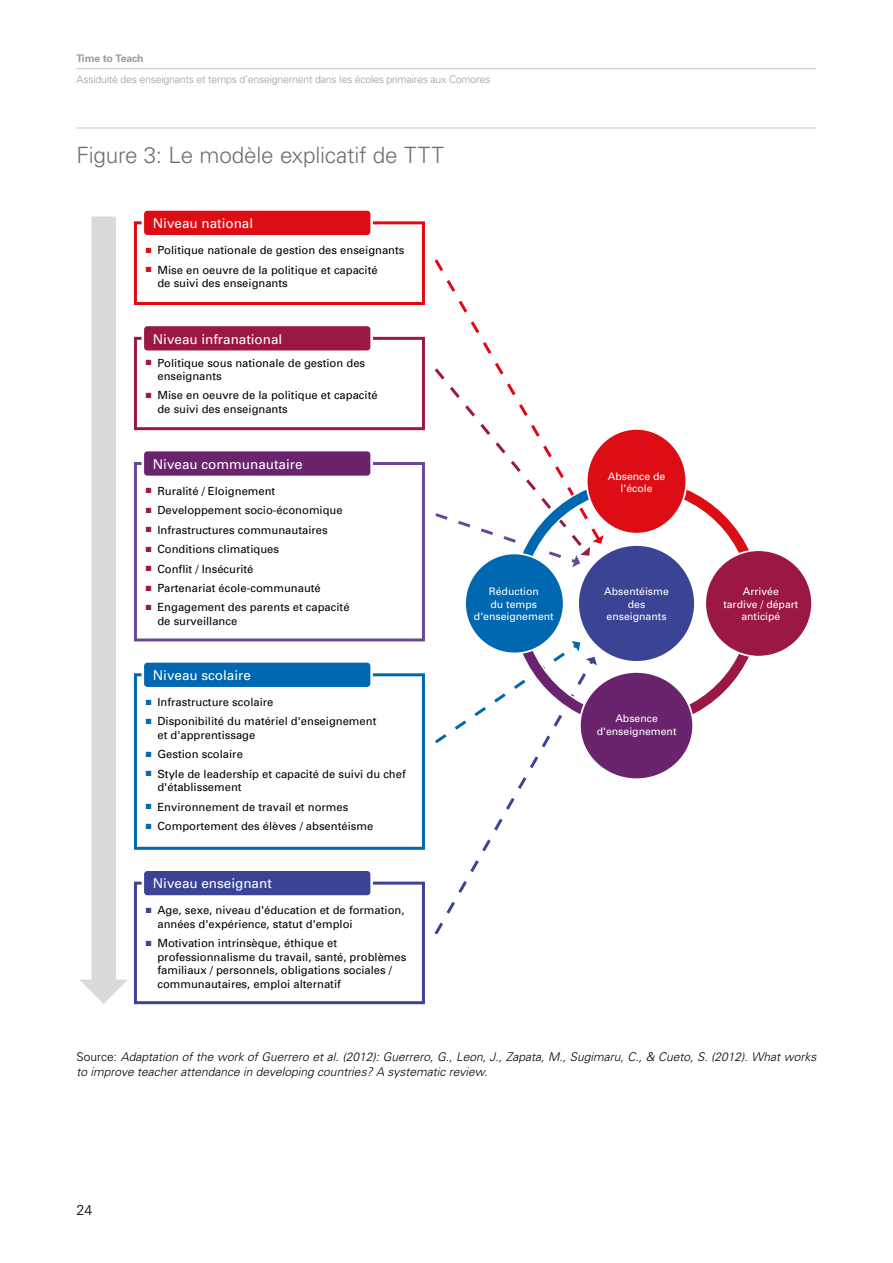
<style>
.page{position:relative;width:893px;height:1263px;background:#fff}
.page>*{position:absolute;margin:0;border:0;box-sizing:border-box;transform-origin:0 0}
.t1{font:300 22.5px "Univers";letter-spacing:-.01em;color:#706f6f}
.t2{font:300 14.25px "Univers";color:#000}
.t3{font:13.5px "Univers";color:#fff}
.t4{font:italic 300 12px/14.4px "Univers";color:#000}
.t5{font:11.25px/13.5px "Univers";color:#000}
.t6{font:10.5px/12.6px "Univers";color:#fff;text-align:center}
.t7{font:300 10.5px "Univers";letter-spacing:-.02em;color:#9d9d9c}
.t8{font:700 10.5px "Univers";letter-spacing:-.02em;color:#9d9d9c}
.s1{color:#dc0d15}
.s2{color:#9b1844}
.s3{color:#0067b1}
.s4{color:#3b4395}
.s5{font-style:normal}
</style>
<div class="page">
<hr style="left:77px;top:68px;width:739px;height:1px;background:#c6c6c6">
<hr style="left:77px;top:127px;width:739px;height:2px;background:#dadada">
<div style="left:134px;top:221px;width:291px;height:84px;border:3px solid #e30613"></div>
<div style="left:143px;top:209px;width:229px;height:27px;background:#dc0d15;border-radius:4px"></div>
<div style="left:142px;top:208px;width:231px;height:30px;border:3px solid #fff;border-radius:4px"></div>
<svg style="left:80px;top:216px;width:48px;height:788px"></svg>
<div style="left:134px;top:337px;width:291px;height:93px;border:3px solid #9b1844"></div>
<div style="left:143px;top:325px;width:229px;height:27px;background:#9b1844;border-radius:4px"></div>
<div style="left:142px;top:324px;width:231px;height:29px;border:3px solid #fff;border-radius:4px"></div>
<div style="left:134px;top:462px;width:291px;height:179px;border:3px solid #6c4796"></div>
<div style="left:143px;top:450px;width:229px;height:27px;background:#6a246d;border-radius:4px"></div>
<div style="left:142px;top:449px;width:231px;height:29px;border:3px solid #fff;border-radius:4px"></div>
<div style="left:134px;top:673px;width:291px;height:177px;border:3px solid #0067b1"></div>
<div style="left:143px;top:661px;width:229px;height:27px;background:#0067b1;border-radius:4px"></div>
<div style="left:142px;top:660px;width:231px;height:29px;border:3px solid #fff;border-radius:4px"></div>
<div style="left:134px;top:882px;width:291px;height:122px;border:3px solid #3b4395"></div>
<div style="left:143px;top:870px;width:229px;height:26px;background:#3b4395;border-radius:4px"></div>
<div style="left:142px;top:868px;width:231px;height:30px;border:3px solid #fff;border-radius:4px"></div>
<svg style="left:434px;top:259px;width:65px;height:106px"></svg>
<svg style="left:434px;top:746px;width:111px;height:189px"></svg>
<svg style="left:434px;top:365px;width:315px;height:381px"></svg>
<div style="left:579px;top:546px;width:115px;height:115px;background:#3b4395;border-radius:50%"></div>
<div style="left:587px;top:429px;width:99px;height:105px;background:#dc0d15;border-radius:50%"></div>
<div style="left:586px;top:428px;width:101px;height:107px;border:2px solid #fff;border-radius:50%"></div>
<div style="left:705px;top:550px;width:107px;height:107px;background:#9b1844;border-radius:50%"></div>
<div style="left:704px;top:549px;width:109px;height:108px;border:2px solid #fff;border-radius:50%"></div>
<div style="left:580px;top:672px;width:113px;height:107px;background:#6a246d;border-radius:50%"></div>
<div style="left:579px;top:671px;width:115px;height:109px;border:2px solid #fff;border-radius:50%"></div>
<div style="left:465px;top:553px;width:99px;height:100px;background:#0067b1;border-radius:50%"></div>
<div style="left:464px;top:552px;width:101px;height:102px;border:2px solid #fff;border-radius:50%"></div>
<p class="t8" style="left:77px;top:51px;width:68px">Time to Teach</p>
<p class="t7" style="left:77px;top:73px;width:415px">Assiduité des enseignants et temps d’enseignement dans les écoles primaires aux Comores</p>
<h1 class="t1" style="left:77px;top:141px;width:369px">Figure 3: Le modèle explicatif de TTT</h1>
<p class="t3" style="left:153px;top:215px;width:102px">Niveau national</p>
<p class="t5" style="left:146px;top:243px;width:260px"><span class="s1">■</span> Politique nationale de gestion des enseignants</p>
<p class="t5" style="left:157px;top:263px;width:222px;text-indent:-12px"><span class="s1">■</span> Mise en oeuvre de la politique et capacité de suivi des enseignants</p>
<p class="t3" style="left:153px;top:330px;width:131px">Niveau infranational</p>
<p class="t5" style="left:157px;top:356px;width:209px;text-indent:-12px"><span class="s2">■</span> Politique sous nationale de gestion des enseignants</p>
<p class="t5" style="left:157px;top:389px;width:222px;text-indent:-12px"><span class="s2">■</span> Mise en oeuvre de la politique et capacité de suivi des enseignants</p>
<p class="t3" style="left:153px;top:456px;width:151px">Niveau communautaire</p>
<p class="t5" style="left:146px;top:484px;width:131px"><span class="s2">■</span> Ruralité / Eloignement</p>
<p class="t5" style="left:146px;top:503px;width:198px"><span class="s2">■</span> Developpement socio-économique</p>
<p class="t5" style="left:146px;top:523px;width:184px"><span class="s2">■</span> Infrastructures communautaires</p>
<p class="t5" style="left:146px;top:542px;width:135px"><span class="s2">■</span> Conditions climatiques</p>
<p class="t5" style="left:146px;top:562px;width:109px"><span class="s2">■</span> Conflit / Insécurité</p>
<p class="t5" style="left:146px;top:581px;width:177px"><span class="s2">■</span> Partenariat école-communauté</p>
<p class="t5" style="left:157px;top:600px;width:194px;text-indent:-12px"><span class="s2">■</span> Engagement des parents et capacité de surveillance</p>
<p class="t3" style="left:153px;top:667px;width:100px">Niveau scolaire</p>
<p class="t5" style="left:146px;top:695px;width:129px"><span class="s3">■</span> Infrastructure scolaire</p>
<p class="t5" style="left:157px;top:714px;width:220px;text-indent:-12px"><span class="s3">■</span> Disponibilité du matériel d'enseignement et d'apprentissage</p>
<p class="t5" style="left:146px;top:747px;width:99px"><span class="s3">■</span> Gestion scolaire</p>
<p class="t5" style="left:157px;top:767px;width:250px;text-indent:-12px"><span class="s3">■</span> Style de leadership et capacité de suivi du chef d'établissement</p>
<p class="t5" style="left:146px;top:800px;width:204px"><span class="s3">■</span> Environnement de travail et normes</p>
<p class="t5" style="left:146px;top:819px;width:229px"><span class="s3">■</span> Comportement des élèves / absentéisme</p>
<p class="t3" style="left:153px;top:875px;width:121px">Niveau enseignant</p>
<p class="t5" style="left:157px;top:903px;width:249px;text-indent:-12px"><span class="s4">■</span> Age, sexe, niveau d'éducation et de formation, années d'expérience, statut d'emploi</p>
<p class="t5" style="left:157px;top:936px;width:250px;text-indent:-12px"><span class="s4">■</span> Motivation intrinsèque, éthique et professionnalisme du travail, santé, problèmes familiaux / personnels, obligations sociales / communautaires, emploi alternatif</p>
<p class="t6" style="left:608px;top:470px;width:59px">Absence de l'école</p>
<p class="t6" style="left:474px;top:585px;width:81px">Réduction<br>du temps d'enseignement</p>
<p class="t6" style="left:723px;top:585px;width:77px">Arrivée<br>tardive / départ anticipé</p>
<p class="t6" style="left:604px;top:585px;width:66px">Absentéisme des enseignants</p>
<p class="t6" style="left:597px;top:712px;width:81px">Absence d'enseignement</p>
<p class="t4" style="left:77px;top:1049px;width:741px"><span class="s5">Source:</span> Adaptation of the work of Guerrero et al. (2012): Guerrero, G., Leon, J., Zapata, M., Sugimaru, C., &amp; Cueto, S. (2012). What works to improve teacher attendance in developing countries? A systematic review.</p>
<p class="t2" style="left:77px;top:1202px;width:17px">24</p>
</div>
